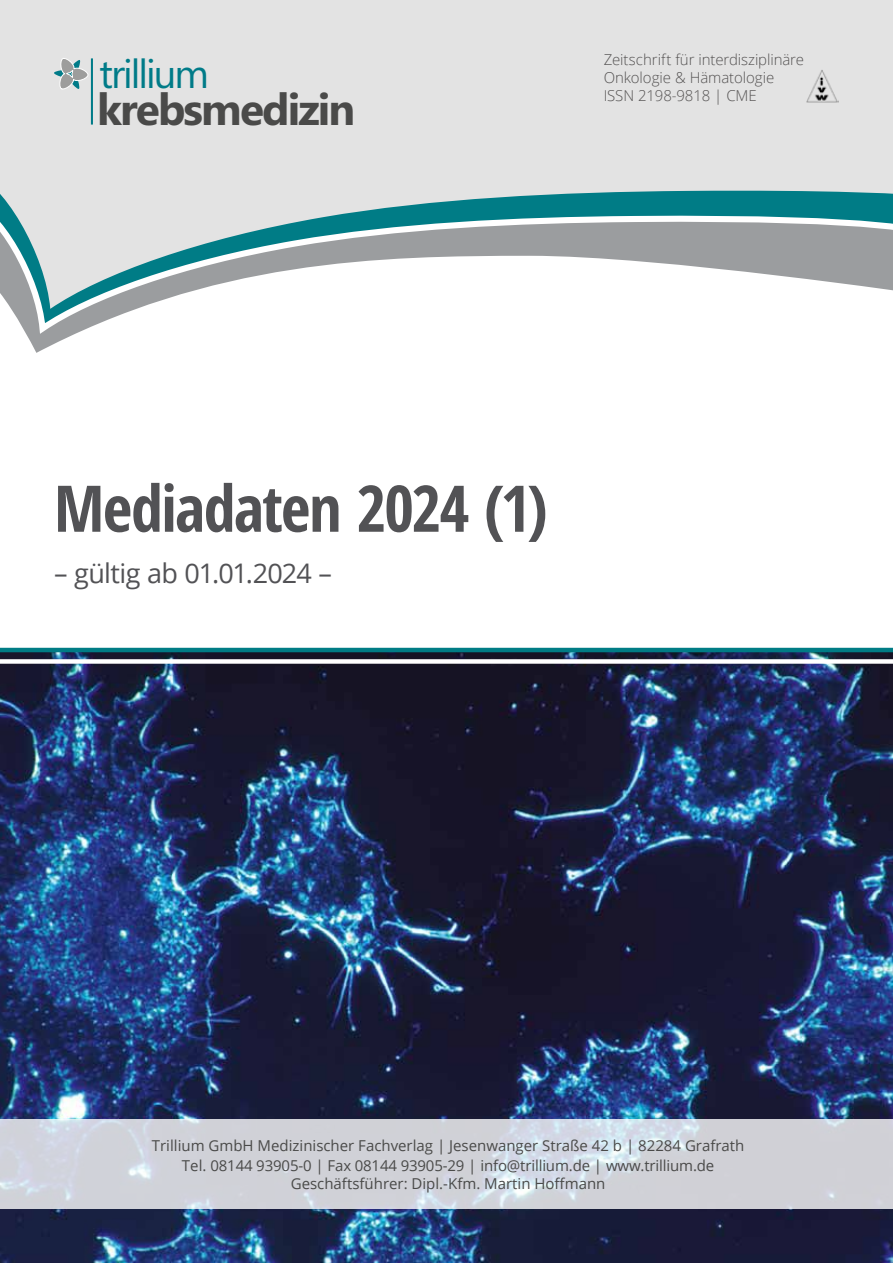
<style>
.page{position:relative;width:893px;height:1263px;background:#fff}
.page>*{position:absolute;margin:0;border:0;box-sizing:border-box;transform-origin:0 0}
.t1{font:700 condensed 64.35px "Open Sans";letter-spacing:-.025em;color:#525255}
.t2{font:700 44.4px "Gadugi";letter-spacing:-.04em;color:#4a4a49}
.t3{font:40.05px "Gadugi";letter-spacing:-.05em;color:#007b88}
.t4{font:27px "Open Sans";letter-spacing:-.03em;color:#525255}
.t5{font:15px/19.8px "Open Sans";color:#4a4a49;text-align:center}
.t6{font:300 15px/18px "Open Sans";letter-spacing:-.005em;color:#555353}
</style>
<div class="page">
<img style="left:0;top:652px;width:893px;height:611px">
<div style="left:0;top:659px;width:893px;height:5px;background:#fff"></div>
<hr style="left:0;top:648px;width:893px;height:4px;background:#007c85">
<div style="left:0;top:0;width:893px;height:170px;background:#e3e3e3"></div>
<hr style="left:91px;top:58px;width:2px;height:67px;background:#007b88">
<svg style="left:54px;top:54px;width:35px;height:54px;background:#c8d0d0"></svg>
<svg style="left:0;top:170px;width:893px;height:183px"></svg>
<img style="left:805px;top:68px;width:34px;height:34px">
<svg style="left:0;top:1120px;width:893px;height:89px;background:#d1d3db"></svg>
<h3 class="t3" style="left:100px;top:50px;width:111px">trillium</h3>
<p class="t6" style="left:604px;top:51px;width:202px">Zeitschrift für interdisziplinäre<br>Onkologie &amp; Hämatologie<br>ISSN 2198-9818 | CME</p>
<h2 class="t2" style="left:97px;top:83px;width:260px">krebsmedizin</h2>
<h1 class="t1" style="left:54px;top:463px;width:495px">Mediadaten 2024 (1)</h1>
<h3 class="t4" style="left:54px;top:555px;width:279px">– gültig ab 01.01.2024 –</h3>
<p class="t5" style="left:152px;top:1135px;width:594px">Trillium GmbH Medizinischer Fachverlag | Jesenwanger Straße 42 b | 82284 Grafrath<br>Tel. 08144 93905-0 | Fax 08144 93905-29 | info@trillium.de | www.trillium.de</p>
<p class="t5" style="left:291px;top:1173px;width:316px">Geschäftsführer: Dipl.-Kfm. Martin Hoffmann</p>
</div>
